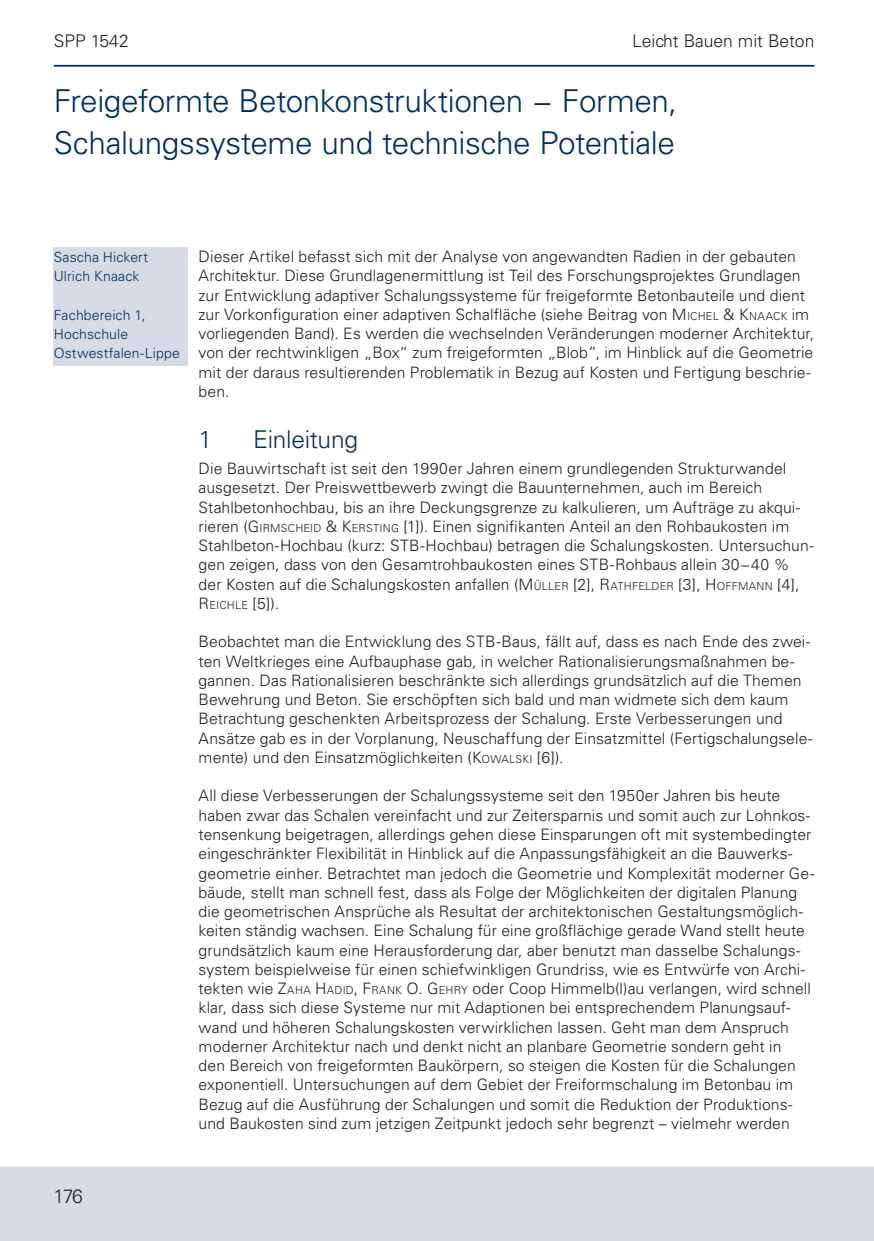
<style>
.page{position:relative;width:874px;height:1241px;background:#fff}
.page>*{position:absolute;margin:0;border:0;box-sizing:border-box;transform-origin:0 0}
.Titel_18_Pkt{font:300 31.5px/42px "Univers LT Std";letter-spacing:-.015em;color:#002e5e}
.Titel_14_Pkt_4pt_hoc{font:300 24.5px "Univers LT Std";letter-spacing:-.015em;color:#002e5e}
.t1{font:300 19.25px "Univers LT Std";color:#231f20}
.t2{font:300 17.5px "Univers LT Std";color:#231f20}
.Fliesstext{font:300 15.75px/19.2px "Univers LT Std";letter-spacing:.005em;color:#231f20}
.Autoren{font:300 14px/19.2px "Univers LT Std";letter-spacing:.01em;color:#002e5e}
.Fliesstext-2{font:300 11.03px "Univers LT Std";color:#231f20}
.s1{font-style:inherit}
.s2{font-size:11.03px}
.s3{font-size:15.75px}
</style>
<div class="page">
<div style="left:0;top:1166px;width:873px;height:74px;background:#d7dbe6"></div>
<hr style="left:54px;top:65px;width:760px;height:2px;background:#002e5e">
<div style="left:54px;top:247px;width:134px;height:118px;background:#d7dbe6"></div>
<p class="t2" style="left:54px;top:30px;width:76px">SPP 1542</p>
<p class="t2" style="left:632px;top:30px;width:183px">Leicht Bauen mit Beton</p>
<p class="Titel_18_Pkt" style="left:54px;top:79px;width:625px">Freigeformte Betonkonstruktionen − Formen,<br>Schalungssysteme und technische Potentiale</p>
<p class="Autoren" style="left:54px;top:247px;width:96px">Sascha Hickert<br>Ulrich Knaack</p>
<p class="Autoren" style="left:54px;top:305px;width:128px">Fachbereich 1,<br>Hochschule<br>Ostwestfalen-Lippe</p>
<p class="Fliesstext" style="left:198px;top:247px;width:617px">Dieser Artikel befasst sich mit der Analyse von angewandten Radien in der gebauten Architektur. Diese Grundlagenermittlung ist Teil des Forschungsprojektes Grundlagen zur Entwicklung adaptiver Schalungssysteme für freigeformte Betonbauteile und dient zur Vorkonfiguration einer adaptiven Schalfläche (siehe Beitrag von <span class="s1">M</span><span class="s2">ICH EL</span> <span class="s1">&amp; K</span><span class="s2">NAACK</span> im vorliegenden Band). Es werden die wechselnden Veränderungen moderner Architektur, von der rechtwinkligen „Box“ zum freigeformten „Blob“, im Hinblick auf die Geometrie mit der daraus resultierenden Problematik in Bezug auf Kosten und Fertigung beschrie&shy;ben.</p>
<p class="Titel_14_Pkt_4pt_hoc" style="left:198px;top:424px;width:15px">1</p>
<p class="Titel_14_Pkt_4pt_hoc" style="left:253px;top:424px;width:106px">Einleitung</p>
<p class="Fliesstext" style="left:198px;top:459px;width:616px">Die Bauwirtschaft ist seit den 1990er Jahren einem grundlegenden Strukturwandel ausgesetzt. Der Preiswettbewerb zwingt die Bauunternehmen, auch im Bereich Stahlbetonhochbau, bis an ihre Deckungsgrenze zu kalkulieren, um Aufträge zu akqui&shy;rieren (<span class="s1">G</span><span class="s2">IRM SCH EID</span> <span class="s1">&amp; K</span><span class="s2">ERSTING</span> [1]). Einen signifikanten Anteil an den Rohbaukosten im Stahlbeton-Hochbau (kurz: STB-Hochbau) betragen die Schalungskosten. Untersuchun&shy;gen zeigen, dass von den Gesamtrohbaukosten eines STB-Rohbaus allein 30−40 % der Kosten auf die Schalungskosten anfallen (<span class="s1">M</span><span class="s2">ÜLLER</span> [2], <span class="s1">R</span><span class="s2">ATH FELDER</span> [3], <span class="s1">H</span><span class="s2">OFFMANN</span> [4],</p>
<p class="Fliesstext-2" style="left:198px;top:598px;width:82px"><span class="s3">R</span> EICH LE <span class="s3">[5]).</span></p>
<p class="Fliesstext" style="left:198px;top:632px;width:615px">Beobachtet man die Entwicklung des STB-Baus, fällt auf, dass es nach Ende des zwei&shy;ten Weltkrieges eine Aufbauphase gab, in welcher Rationalisierungsmaßnahmen be&shy;gannen. Das Rationalisieren beschränkte sich allerdings grundsätzlich auf die Themen Bewehrung und Beton. Sie erschöpften sich bald und man widmete sich dem kaum Betrachtung geschenkten Arbeitsprozess der Schalung. Erste Verbesserungen und Ansätze gab es in der Vorplanung, Neuschaffung der Einsatzmittel (Fertigschalungsele&shy;mente) und den Einsatzmöglichkeiten (<span class="s1">K</span><span class="s2">OWALSKI</span> [6]).</p>
<p class="Fliesstext" style="left:198px;top:786px;width:617px">All diese Verbesserungen der Schalungssysteme seit den 1950er Jahren bis heute haben zwar das Schalen vereinfacht und zur Zeitersparnis und somit auch zur Lohnkos&shy;tensenkung beigetragen, allerdings gehen diese Einsparungen oft mit systembedingter eingeschränkter Flexibilität in Hinblick auf die Anpassungsfähigkeit an die Bauwerks&shy;geometrie einher. Betrachtet man jedoch die Geometrie und Komplexität moderner Ge&shy;bäude, stellt man schnell fest, dass als Folge der Möglichkeiten der digitalen Planung die geometrischen Ansprüche als Resultat der architektonischen Gestaltungsmöglich&shy;keiten ständig wachsen. Eine Schalung für eine großflächige gerade Wand stellt heute grundsätzlich kaum eine Herausforderung dar, aber benutzt man dasselbe Schalungs&shy;system beispielweise für einen schiefwinkligen Grundriss, wie es Entwürfe von Archi&shy;tekten wie <span class="s1">Z</span><span class="s2">AHA</span> <span class="s1">H</span><span class="s2">ADID</span>, <span class="s1">F</span> <span class="s2">RANK</span> <span class="s1">O. G</span><span class="s2">EH RY</span> oder Coop Himmelb(l)au verlangen, wird schnell klar, dass sich diese Systeme nur mit Adaptionen bei entsprechendem Planungsauf&shy;wand und höheren Schalungskosten verwirklichen lassen. Geht man dem Anspruch moderner Architektur nach und denkt nicht an planbare Geometrie sondern geht in<br>den Bereich von freigeformten Baukörpern, so steigen die Kosten für die Schalungen exponentiell. Untersuchungen auf dem Gebiet der Freiformschalung im Betonbau im Bezug auf die Ausführung der Schalungen und somit die Reduktion der Produktions&shy;und Baukosten sind zum jetzigen Zeitpunkt jedoch sehr begrenzt – vielmehr werden</p>
<p class="t1" style="left:53px;top:1184px;width:31px">176</p>
</div>
